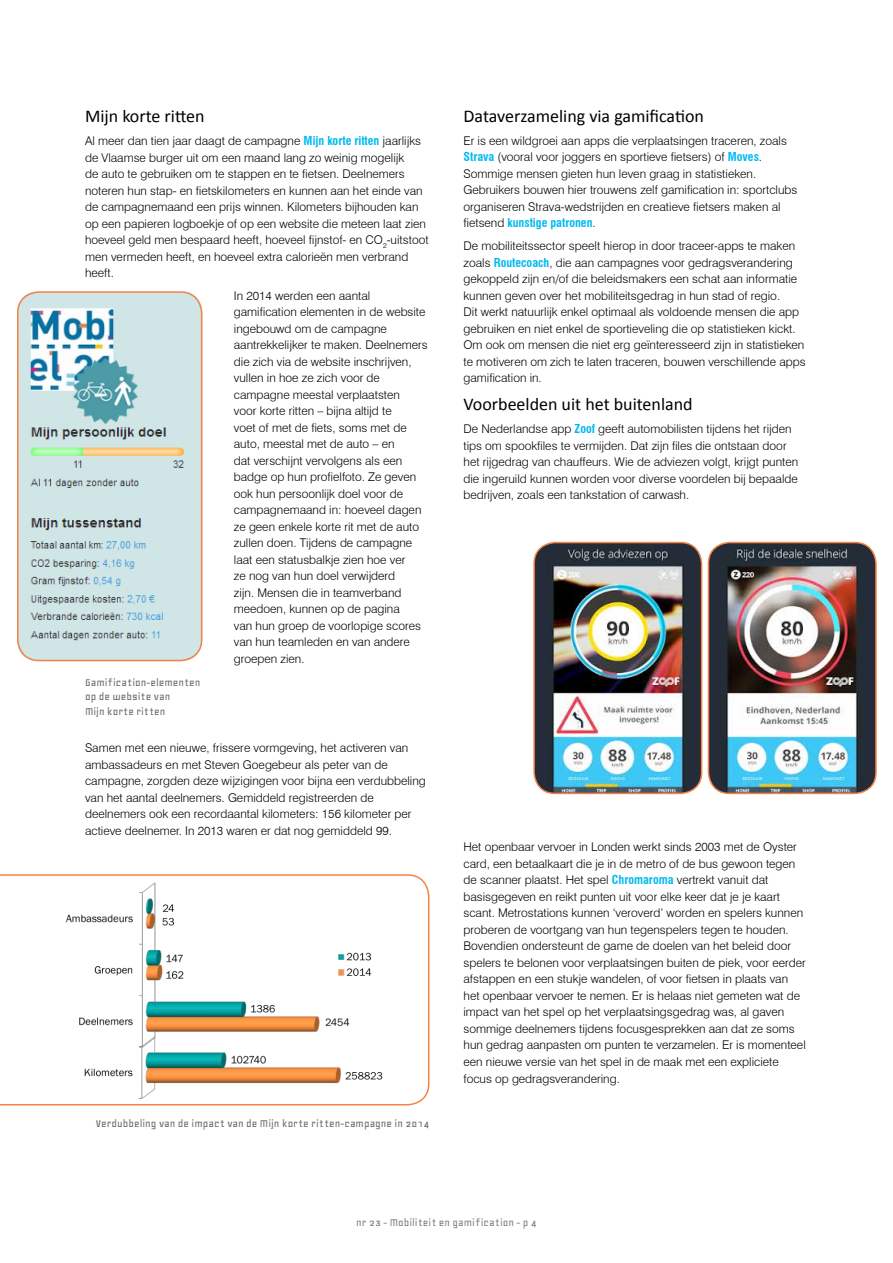
<style>
.page{position:relative;width:893px;height:1263px;background:#fff}
.page>*{position:absolute;margin:0;border:0;box-sizing:border-box;transform-origin:0 0}
.t1{font:18px "Calibri";color:#000}
.t2{font:300 12px/16.5px "Swiss 721 BT";color:#000}
.t3{font:12px/14.4px "Geo";color:#6d6e71}
.t4{font:12px "Geo";color:#808285}
.s1{font-weight:700;font-stretch:condensed;color:#00b9f1}
</style>
<div class="page">
<img style="left:17px;top:291px;width:185px;height:370px">
<img style="left:535px;top:542px;width:167px;height:251px">
<div style="left:533px;top:542px;width:169px;height:252px;border:2px solid #f58345;border-radius:21px"></div>
<img style="left:708px;top:542px;width:168px;height:251px">
<div style="left:708px;top:542px;width:169px;height:252px;border:2px solid #f58345;border-radius:21px"></div>
<svg style="left:0;top:874px;width:429px;height:231px"></svg>
<div style="left:17px;top:291px;width:185px;height:370px;border:2px solid #f58345;border-radius:21px"></div>
<h1 class="t1" style="left:85px;top:105px;width:121px">Mijn korte ritten</h1>
<p class="t2" style="left:85px;top:132px;width:345px">Al meer dan tien jaar daagt de campagne <span class="s1">Mijn korte ritten</span> jaarlijks de Vlaamse burger uit om een maand lang zo weinig mogelijk<br>de auto te gebruiken om te stappen en te fietsen. Deelnemers noteren hun stap- en fietskilometers en kunnen aan het einde van de campagnemaand een prijs winnen. Kilometers bijhouden kan op een papieren logboekje of op een website die meteen laat zien hoeveel geld men bespaard heeft, hoeveel fijnstof- en CO<sub>2</sub>-uitstoot men vermeden heeft, en hoeveel extra calorieën men verbrand heeft.</p>
<p class="t2" style="left:234px;top:287px;width:195px">In 2014 werden een aantal gamification elementen in de website ingebouwd om de campagne aantrekkelijker te maken. Deelnemers die zich via de website inschrijven, vullen in hoe ze zich voor de campagne meestal verplaatsten<br>voor korte ritten – bijna altijd te<br>voet of met de fiets, soms met de auto, meestal met de auto – en<br>dat verschijnt vervolgens als een badge op hun profielfoto. Ze geven ook hun persoonlijk doel voor de campagnemaand in: hoeveel dagen ze geen enkele korte rit met de auto zullen doen. Tijdens de campagne laat een statusbalkje zien hoe ver<br>ze nog van hun doel verwijderd<br>zijn. Mensen die in teamverband meedoen, kunnen op de pagina<br>van hun groep de voorlopige scores van hun teamleden en van andere groepen zien.</p>
<p class="t3" style="left:85px;top:675px;width:117px">Gamification-elementen op de website van<br>Mijn korte ritten</p>
<p class="t2" style="left:85px;top:740px;width:342px">Samen met een nieuwe, frissere vormgeving, het activeren van ambassadeurs en met Steven Goegebeur als peter van de campagne, zorgden deze wijzigingen voor bijna een verdubbeling van het aantal deelnemers. Gemiddeld registreerden de deelnemers ook een recordaantal kilometers: 156 kilometer per actieve deelnemer. In 2013 waren er dat nog gemiddeld 99.</p>
<p class="t3" style="left:96px;top:1117px;width:335px">Verdubbeling van de impact van de Mijn korte ritten-campagne in 2014</p>
<h1 class="t1" style="left:463px;top:105px;width:242px">Dataverzameling via gamification</h1>
<p class="t2" style="left:463px;top:132px;width:335px">Er is een wildgroei aan apps die verplaatsingen traceren, zoals <span class="s1">Strava</span> (vooral voor joggers en sportieve fietsers) of <span class="s1">Moves</span>.<br>Sommige mensen gieten hun leven graag in statistieken.<br>Gebruikers bouwen hier trouwens zelf gamification in: sportclubs organiseren Strava-wedstrijden en creatieve fietsers maken al fietsend <span class="s1">kunstige patronen</span>.</p>
<p class="t2" style="left:463px;top:238px;width:344px">De mobiliteitssector speelt hierop in door traceer-apps te maken zoals <span class="s1">Routecoach</span>, die aan campagnes voor gedragsverandering gekoppeld zijn en/of die beleidsmakers een schat aan informatie kunnen geven over het mobiliteitsgedrag in hun stad of regio.<br>Dit werkt natuurlijk enkel optimaal als voldoende mensen die app gebruiken en niet enkel de sportieveling die op statistieken kickt.<br>Om ook om mensen die niet erg geïnteresseerd zijn in statistieken te motiveren om zich te laten traceren, bouwen verschillende apps gamification in.</p>
<h1 class="t1" style="left:463px;top:393px;width:231px">Voorbeelden uit het buitenland</h1>
<p class="t2" style="left:463px;top:420px;width:336px">De Nederlandse app <span class="s1">Zoof</span> geeft automobilisten tijdens het rijden tips om spookfiles te vermijden. Dat zijn files die ontstaan door het rijgedrag van chauffeurs. Wie de adviezen volgt, krijgt punten die ingeruild kunnen worden voor diverse voordelen bij bepaalde bedrijven, zoals een tankstation of carwash.</p>
<p class="t2" style="left:463px;top:839px;width:344px">Het openbaar vervoer in Londen werkt sinds 2003 met de Oyster card, een betaalkaart die je in de metro of de bus gewoon tegen de scanner plaatst. Het spel <span class="s1">Chromaroma</span> vertrekt vanuit dat basisgegeven en reikt punten uit voor elke keer dat je je kaart scant. Metrostations kunnen ‘veroverd’ worden en spelers kunnen proberen de voortgang van hun tegenspelers tegen te houden.<br>Bovendien ondersteunt de game de doelen van het beleid door spelers te belonen voor verplaatsingen buiten de piek, voor eerder afstappen en een stukje wandelen, of voor fietsen in plaats van het openbaar vervoer te nemen. Er is helaas niet gemeten wat de impact van het spel op het verplaatsingsgedrag was, al gaven sommige deelnemers tijdens focusgesprekken aan dat ze soms hun gedrag aanpasten om punten te verzamelen. Er is momenteel een nieuwe versie van het spel in de maak met een expliciete focus op gedragsverandering.</p>
<p class="t4" style="left:356px;top:1216px;width:182px">nr 23 - Mobiliteit en gamification - p 4</p>
</div>
